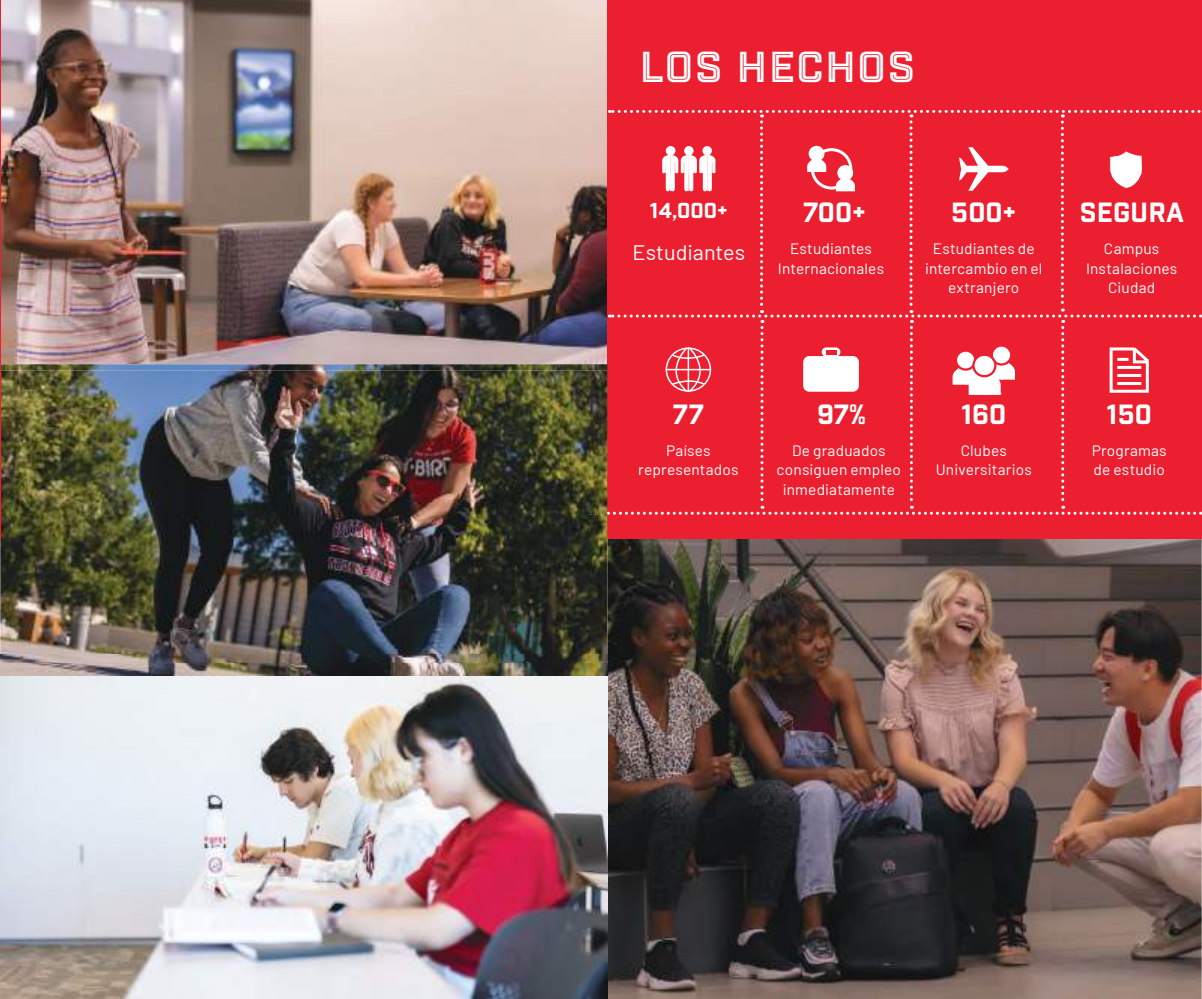
<style>
.page{position:relative;width:1202px;height:999px;background:#fff}
.page>*{position:absolute;margin:0;border:0;box-sizing:border-box;transform-origin:0 0}
.t1{font:42px "Industry Inc Inline";letter-spacing:.04em;color:#fff;scale:1.04 1}
.t2{font:27px "Industry Inc Base";letter-spacing:.01em;color:#fff}
.t3{font:21px "Barlow";color:#fff}
.t4{font:21px "Industry Inc Base";color:#fff}
.t5{font:15px/19.5px "Barlow";letter-spacing:.01em;color:#fff;text-align:center}
</style>
<div class="page">
<img style="left:1px;top:0;width:556px;height:364px">
<img style="left:557px;top:0;width:50px;height:364px">
<img style="left:607px;top:538px;width:595px;height:461px">
<img style="left:0;top:663px;width:607px;height:336px">
<div style="left:607px;top:0;width:595px;height:538px;background:#eb1f30"></div>
<img style="left:0;top:371px;width:506px;height:292px">
<img style="left:506px;top:371px;width:101px;height:304px">
<img style="left:1px;top:364px;width:588px;height:7px">
<img style="left:0;top:654px;width:607px;height:6px">
<img style="left:607px;top:515px;width:1px;height:160px">
<hr style="left:0;top:0;width:1px;height:538px;background:#eb202f">
<svg style="left:589px;top:110px;width:613px;height:405px"></svg>
<h1 class="t1" style="left:640px;top:41px;width:266px">LOS HECHOS</h1>
<h3 class="t4" style="left:650px;top:197px;width:79px">14,000+</h3>
<h2 class="t2" style="left:803px;top:196px;width:65px">700+</h2>
<h2 class="t2" style="left:951px;top:196px;width:66px">500+</h2>
<h2 class="t2" style="left:1080px;top:196px;width:106px">SEGURA</h2>
<h3 class="t3" style="left:632px;top:237px;width:114px">Estudiantes</h3>
<p class="t5" style="left:778px;top:238px;width:108px">Estudiantes<br>Internacionales</p>
<p class="t5" style="left:925px;top:238px;width:119px">Estudiantes de intercambio en el extranjero</p>
<p class="t5" style="left:1086px;top:238px;width:93px">Campus<br>Instalaciones<br>Ciudad</p>
<h2 class="t2" style="left:673px;top:398px;width:33px">77</h2>
<h2 class="t2" style="left:817px;top:398px;width:50px">97%</h2>
<h2 class="t2" style="left:961px;top:398px;width:47px">160</h2>
<h2 class="t2" style="left:1106px;top:398px;width:47px">150</h2>
<p class="t5" style="left:638px;top:440px;width:102px">Países representados</p>
<p class="t5" style="left:777px;top:440px;width:126px">De graduados consiguen empleo inmediatamente</p>
<p class="t5" style="left:936px;top:440px;width:97px">Clubes<br>Universitarios</p>
<p class="t5" style="left:1092px;top:440px;width:77px;text-align:left">Programas de estudio</p>
</div>
